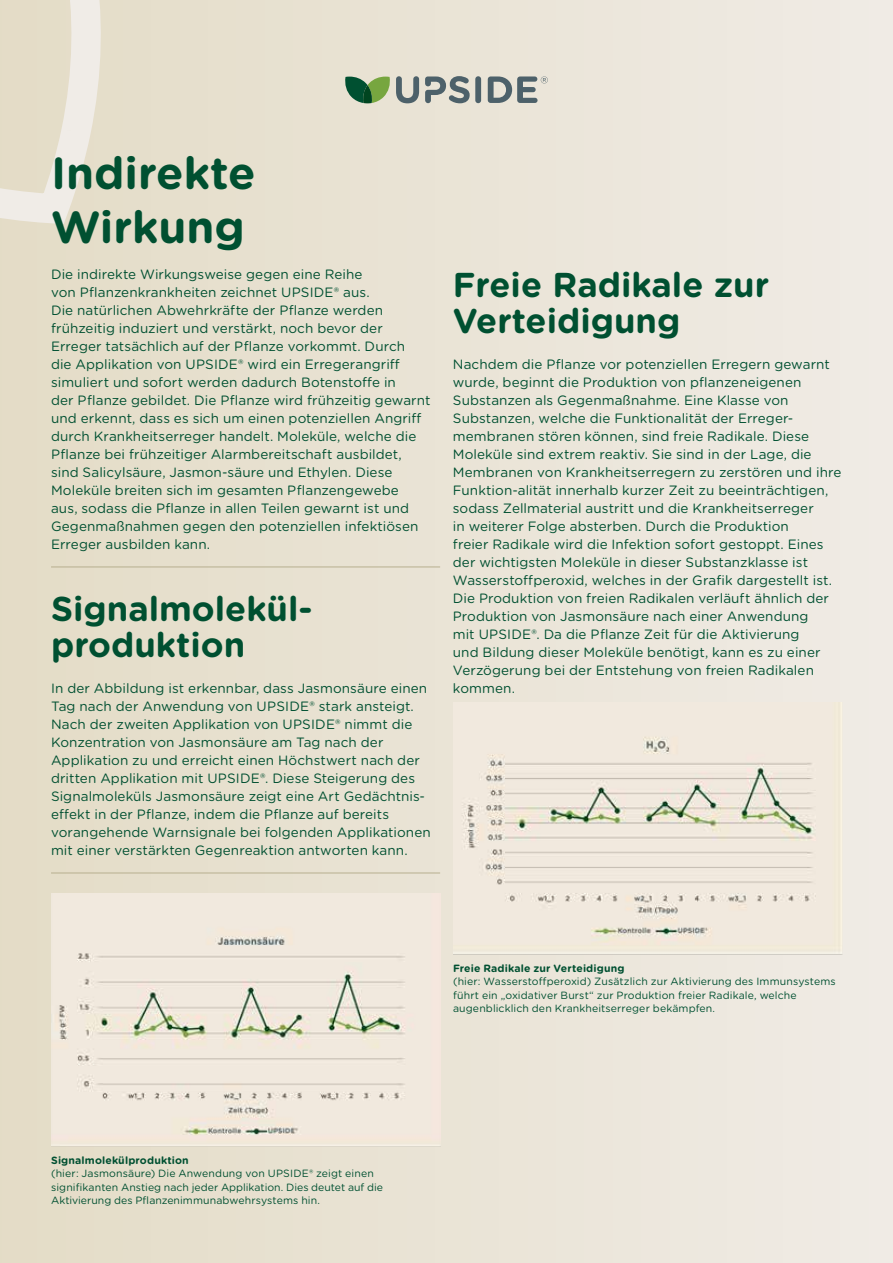
<style>
.page{position:relative;width:893px;height:1263px;background:#fff}
.page>*{position:absolute;margin:0;border:0;box-sizing:border-box;transform-origin:0 0}
.t1{font:700 45px/54px "Gotham Rounded";color:#005031}
.t2{font:700 34.5px/36px "Gotham Rounded";color:#005031}
.t3{font:13.5px/18px "Gotham Rounded";letter-spacing:.005em;color:#005031}
.t4{font:10.5px/13.5px "Gotham Rounded";letter-spacing:.01em;color:#005031}
.t5{font:700 10.5px "Gotham Rounded";letter-spacing:.015em;color:#005031}
</style>
<div class="page">
<div style="left:0;top:0;width:893px;height:1263px;background:linear-gradient(to right,#e3dcc6,#f0ebe5)"></div>
<svg style="left:0;top:0;width:112px;height:239px;background:#e7e1d1"></svg>
<div style="left:0;top:429px;width:34px;height:470px;background:#e4dcc7"></div>
<img style="left:453px;top:703px;width:389px;height:251px">
<img style="left:51px;top:893px;width:389px;height:254px">
<hr style="left:51px;top:567px;width:389px;height:1px;background:#b7af8f">
<hr style="left:51px;top:873px;width:389px;height:1px;background:#b7af8f">
<div style="left:475px;top:76px;width:6px;height:27px;background:#4d616a;border-radius:3px"></div>
<svg style="left:425px;top:76px;width:45px;height:27px"></svg>
<svg style="left:488px;top:76px;width:60px;height:27px;background:#a1a7a4"></svg>
<svg style="left:345px;top:76px;width:74px;height:27px;background:#7e9b7b"></svg>
<h1 class="t1" style="left:51px;top:144px;width:206px">Indirekte<br>Wirkung</h1>
<p class="t3" style="left:51px;top:265px;width:381px">Die indirekte Wirkungsweise gegen eine Reihe<br>von Pflanzenkrankheiten zeichnet UPSIDE® aus.<br>Die natürlichen Abwehrkräfte der Pflanze werden frühzeitig induziert und verstärkt, noch bevor der Erreger tatsächlich auf der Pflanze vorkommt. Durch<br>die Applikation von UPSIDE® wird ein Erregerangriff simuliert und sofort werden dadurch Botenstoffe in<br>der Pflanze gebildet. Die Pflanze wird frühzeitig gewarnt und erkennt, dass es sich um einen potenziellen Angriff durch Krankheitserreger handelt. Moleküle, welche die Pflanze bei frühzeitiger Alarmbereitschaft ausbildet, sind Salicylsäure, Jasmon-säure und Ethylen. Diese Moleküle breiten sich im gesamten Pflanzengewebe<br>aus, sodass die Pflanze in allen Teilen gewarnt ist und Gegenmaßnahmen gegen den potenziellen infektiösen Erreger ausbilden kann.</p>
<h2 class="t2" style="left:51px;top:589px;width:263px">Signalmolekül&shy;produktion</h2>
<p class="t3" style="left:51px;top:679px;width:381px">In der Abbildung ist erkennbar, dass Jasmonsäure einen Tag nach der Anwendung von UPSIDE® stark ansteigt.<br>Nach der zweiten Applikation von UPSIDE® nimmt die Konzentration von Jasmonsäure am Tag nach der Applikation zu und erreicht einen Höchstwert nach der dritten Applikation mit UPSIDE®. Diese Steigerung des Signalmoleküls Jasmonsäure zeigt eine Art Gedächtnis&shy;effekt in der Pflanze, indem die Pflanze auf bereits vorangehende Warnsignale bei folgenden Applikationen mit einer verstärkten Gegenreaktion antworten kann.</p>
<h2 class="t2" style="left:453px;top:265px;width:318px">Freie Radikale zur<br>Verteidigung</h2>
<p class="t3" style="left:453px;top:355px;width:390px">Nachdem die Pflanze vor potenziellen Erregern gewarnt wurde, beginnt die Produktion von pflanzeneigenen Substanzen als Gegenmaßnahme. Eine Klasse von Substanzen, welche die Funktionalität der Erreger&shy;membranen stören können, sind freie Radikale. Diese Moleküle sind extrem reaktiv. Sie sind in der Lage, die Membranen von Krankheitserregern zu zerstören und ihre Funktion-alität innerhalb kurzer Zeit zu beeinträchtigen, sodass Zellmaterial austritt und die Krankheitserreger<br>in weiterer Folge absterben. Durch die Produktion<br>freier Radikale wird die Infektion sofort gestoppt. Eines der wichtigsten Moleküle in dieser Substanzklasse ist Wasserstoffperoxid, welches in der Grafik dargestellt ist.<br>Die Produktion von freien Radikalen verläuft ähnlich der Produktion von Jasmonsäure nach einer Anwendung<br>mit UPSIDE®. Da die Pflanze Zeit für die Aktivierung<br>und Bildung dieser Moleküle benötigt, kann es zu einer Verzögerung bei der Entstehung von freien Radikalen kommen.</p>
<p class="t5" style="left:453px;top:960px;width:173px">Freie Radikale zur Verteidigung</p>
<p class="t4" style="left:453px;top:974px;width:384px">(hier: Wasserstoffperoxid) Zusätzlich zur Aktivierung des Immunsystems führt ein „oxidativer Burst“ zur Produktion freier Radikale, welche augenblicklich den Krankheitserreger bekämpfen.</p>
<p class="t5" style="left:51px;top:1152px;width:139px">Signalmolekülproduktion</p>
<p class="t4" style="left:51px;top:1166px;width:333px">(hier: Jasmonsäure) Die Anwendung von UPSIDE® zeigt einen signifikanten Anstieg nach jeder Applikation. Dies deutet auf die<br>Aktivierung des Pflanzenimmunabwehrsystems hin.</p>
</div>
